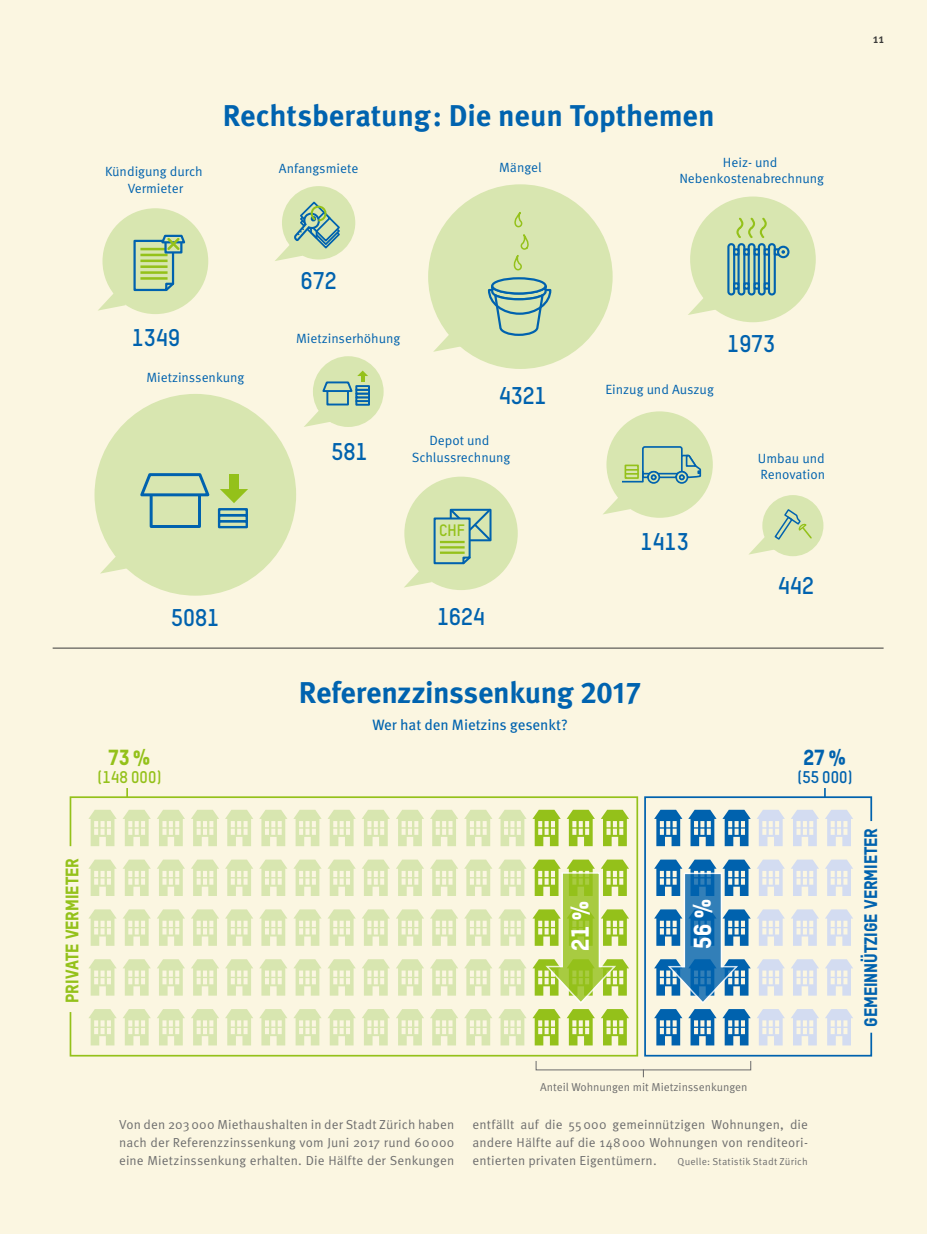
<style>
.page{position:relative;width:927px;height:1234px;background:#fff}
.page>*{position:absolute;margin:0;border:0;box-sizing:border-box;transform-origin:0 0}
.t1{font:700 30px "Meta OT";letter-spacing:-.005em;color:#0063af}
.t2{font:800 24.3px "TSTAR";color:#fff}
.t3{font:700 23.7px "TSTAR";color:#0062ae}
.t4{font:800 21.45px "TSTAR";color:#94c11a}
.t5{font:800 21.45px "TSTAR";color:#0062ae}
.t6{font:800 17.85px "TSTAR";color:#0062ae}
.t7{font:800 17.85px "TSTAR";color:#94c11a}
.t8{font:700 16.65px "TSTAR";color:#94c11a}
.t9{font:700 16.65px "TSTAR";color:#0062ae}
.t10{font:700 16.2px "TSTAR";color:#94c11a}
.t11{font:15px "Meta OT";letter-spacing:-.005em;color:#0063af}
.t12{font:13.35px/16.4px "Meta OT";color:#0062ae;text-align:center}
.t13{font:13.05px/18px "Meta OT";letter-spacing:.01em;color:#6e6e6e;text-align:justify}
.t14{font:500 12.75px "Meta OT";color:#3a3a39}
.t15{font:11.4px "Meta OT";color:#6e6e6e}
.t16{font:10.05px "Meta OT";letter-spacing:.02em;color:#6e6e6e}
</style>
<div class="page">
<div style="left:0;top:0;width:927px;height:1233px;background:#fbf6e1"></div>
<hr style="left:53px;top:647px;width:831px;height:1px;background:#3a3a39">
<div style="left:282px;top:186px;width:73px;height:73px;background:#d8e6b0;border-radius:37px"></div>
<svg style="left:603px;top:498px;width:27px;height:16px"></svg>
<div style="left:606px;top:411px;width:107px;height:106px;background:#d8e6b0;border-radius:53px"></div>
<svg style="left:688px;top:298px;width:27px;height:17px"></svg>
<div style="left:690px;top:196px;width:126px;height:126px;background:#d8e6b0;border-radius:63px"></div>
<div style="left:95px;top:394px;width:201px;height:201px;background:#d8e6b0;border-radius:101px"></div>
<svg style="left:101px;top:556px;width:27px;height:17px"></svg>
<div style="left:102px;top:208px;width:106px;height:106px;background:#d8e6b0;border-radius:53px"></div>
<svg style="left:98px;top:293px;width:27px;height:17px"></svg>
<div style="left:313px;top:356px;width:71px;height:71px;background:#d8e6b0;border-radius:35px"></div>
<svg style="left:304px;top:410px;width:25px;height:17px"></svg>
<div style="left:762px;top:495px;width:61px;height:61px;background:#d8e6b0;border-radius:31px"></div>
<div style="left:404px;top:476px;width:114px;height:114px;background:#d8e6b0;border-radius:57px"></div>
<div style="left:428px;top:184px;width:185px;height:185px;background:#d8e6b0;border-radius:92px"></div>
<svg style="left:433px;top:334px;width:27px;height:18px"></svg>
<div style="left:326px;top:382px;width:23px;height:23px;border:2px solid #0062ae"></div>
<svg style="left:133px;top:234px;width:53px;height:58px"></svg>
<div style="left:355px;top:400px;width:15px;height:5px;border:2px solid #0062ae"></div>
<div style="left:355px;top:396px;width:15px;height:6px;border:2px solid #0062ae"></div>
<div style="left:355px;top:392px;width:15px;height:6px;border:2px solid #0062ae"></div>
<div style="left:355px;top:389px;width:15px;height:5px;border:2px solid #0062ae"></div>
<div style="left:355px;top:385px;width:15px;height:5px;border:2px solid #0062ae"></div>
<svg style="left:322px;top:370px;width:47px;height:23px"></svg>
<div style="left:150px;top:475px;width:51px;height:53px;border:3px solid #0062ae"></div>
<svg style="left:140px;top:473px;width:70px;height:25px"></svg>
<div style="left:218px;top:520px;width:30px;height:8px;border:2px solid #0062ae"></div>
<div style="left:218px;top:514px;width:30px;height:8px;border:2px solid #0062ae"></div>
<div style="left:218px;top:508px;width:30px;height:8px;border:2px solid #0062ae"></div>
<div style="left:229px;top:474px;width:10px;height:17px;background:#94c11a"></div>
<svg style="left:220px;top:489px;width:28px;height:14px"></svg>
<svg style="left:275px;top:200px;width:65px;height:61px"></svg>
<div style="left:727px;top:243px;width:8px;height:52px;border:2px solid #0062ae;border-radius:3px"></div>
<div style="left:737px;top:243px;width:8px;height:52px;border:2px solid #0062ae;border-radius:3px"></div>
<div style="left:748px;top:243px;width:7px;height:52px;border:2px solid #0062ae;border-radius:3px"></div>
<div style="left:758px;top:243px;width:8px;height:52px;border:2px solid #0062ae;border-radius:3px"></div>
<div style="left:768px;top:243px;width:8px;height:52px;border:2px solid #0062ae;border-radius:3px"></div>
<div style="left:733px;top:248px;width:6px;height:7px;border:2px solid #0062ae"></div>
<div style="left:743px;top:248px;width:7px;height:7px;border:2px solid #0062ae"></div>
<div style="left:754px;top:248px;width:6px;height:7px;border:2px solid #0062ae"></div>
<div style="left:764px;top:248px;width:6px;height:7px;border:2px solid #0062ae"></div>
<div style="left:774px;top:248px;width:8px;height:7px;border:2px solid #0062ae"></div>
<div style="left:733px;top:282px;width:6px;height:7px;border:2px solid #0062ae"></div>
<div style="left:743px;top:282px;width:7px;height:7px;border:2px solid #0062ae"></div>
<div style="left:754px;top:282px;width:6px;height:7px;border:2px solid #0062ae"></div>
<div style="left:764px;top:282px;width:6px;height:7px;border:2px solid #0062ae"></div>
<div style="left:778px;top:247px;width:10px;height:10px;background:#d8e6b0;border-radius:50%"></div>
<div style="left:777px;top:246px;width:12px;height:12px;border:2px solid #0062ae;border-radius:50%"></div>
<svg style="left:775px;top:249px;width:10px;height:5px"></svg>
<svg style="left:736px;top:217px;width:31px;height:21px"></svg>
<svg style="left:622px;top:446px;width:80px;height:38px"></svg>
<svg style="left:749px;top:507px;width:63px;height:47px"></svg>
<svg style="left:404px;top:506px;width:89px;height:81px"></svg>
<hr style="left:441px;top:540px;width:22px;height:3px;background:#94c11a">
<hr style="left:441px;top:546px;width:22px;height:2px;background:#94c11a">
<hr style="left:441px;top:551px;width:22px;height:2px;background:#94c11a">
<svg style="left:487px;top:212px;width:65px;height:124px"></svg>
<svg style="left:69px;top:796px;width:570px;height:261px"></svg>
<svg style="left:126px;top:788px;width:2px;height:9px"></svg>
<svg style="left:535px;top:1061px;width:217px;height:15px"></svg>
<svg style="left:644px;top:796px;width:229px;height:261px"></svg>
<svg style="left:824px;top:788px;width:2px;height:9px"></svg>
<svg style="left:498px;top:859px;width:131px;height:186px"></svg>
<svg style="left:654px;top:859px;width:97px;height:186px"></svg>
<p class="t12" style="left:105px;top:164px;width:99px">Kündigung durch<br>Vermieter</p>
<h1 class="t1" style="left:223px;top:97px;width:493px">Rechtsberatung: Die neun Topthemen</h1>
<p class="t12" style="left:279px;top:161px;width:81px">Anfangsmiete</p>
<p class="t12" style="left:499px;top:160px;width:44px">Mängel</p>
<p class="t12" style="left:679px;top:154px;width:146px">Heiz- und<br>Nebenkostenabrechnung</p>
<p class="t14" style="left:873px;top:30px;width:13px">11</p>
<h3 class="t3" style="left:132px;top:323px;width:50px">1349</h3>
<p class="t12" style="left:146px;top:369px;width:99px">Mietzinssenkung</p>
<h3 class="t3" style="left:171px;top:603px;width:50px">5081</h3>
<h3 class="t4" style="left:108px;top:743px;width:44px">73%</h3>
<p class="t8" style="left:97px;top:766px;width:65px">(148 000)</p>
<h3 class="t7" style="left:61px;top:1002px;width:146px;rotate:-90deg">PRIVATE VERMIETER</h3>
<h3 class="t3" style="left:301px;top:266px;width:37px">672</h3>
<p class="t12" style="left:296px;top:331px;width:106px">Mietzinserhöhung</p>
<h3 class="t3" style="left:332px;top:437px;width:38px">581</h3>
<h3 class="t3" style="left:499px;top:381px;width:50px">4321</h3>
<p class="t12" style="left:412px;top:432px;width:100px">Depot und<br>Schlussrechnung</p>
<p class="t10" style="left:439px;top:520px;width:27px">CHF</p>
<h3 class="t3" style="left:437px;top:602px;width:50px">1624</h3>
<p class="t12" style="left:605px;top:381px;width:110px">Einzug und Auszug</p>
<h3 class="t3" style="left:727px;top:329px;width:49px">1973</h3>
<h3 class="t3" style="left:640px;top:527px;width:50px">1413</h3>
<p class="t12" style="left:758px;top:450px;width:69px;text-align:left">Umbau und<br>Renovation</p>
<h3 class="t3" style="left:778px;top:571px;width:38px">442</h3>
<h1 class="t1" style="left:299px;top:673px;width:344px">Referenzzinssenkung 2017</h1>
<p class="t11" style="left:372px;top:715px;width:197px">Wer hat den Mietzins gesenkt?</p>
<h2 class="t2" style="left:565px;top:951px;width:52px;rotate:-90deg">21%</h2>
<h2 class="t2" style="left:687px;top:948px;width:52px;rotate:-90deg">56%</h2>
<h3 class="t5" style="left:804px;top:743px;width:44px">27%</h3>
<p class="t9" style="left:797px;top:766px;width:57px">(55 000)</p>
<h3 class="t6" style="left:860px;top:1026px;width:200px;rotate:-90deg">GEMEINNÜTZIGE VERMIETER</h3>
<p class="t15" style="left:540px;top:1079px;width:209px">Anteil Wohnungen mit Mietzinssenkungen</p>
<p class="t13" style="left:119px;top:1115px;width:337px">Von den 203000 Miethaushalten in der Stadt Zürich haben nach der Referenzzinssenkung vom Juni 2017 rund 60000 eine Mietzinssenkung erhalten. Die Hälfte der Senkungen</p>
<p class="t13" style="left:472px;top:1115px;width:337px">entfällt auf die 55000 gemeinnützigen Wohnungen, die andere Hälfte auf die 148000 Wohnungen von renditeori&shy;entierten privaten Eigentümern.</p>
<p class="t16" style="left:678px;top:1154px;width:132px">Quelle: Statistik Stadt Zürich</p>
</div>
